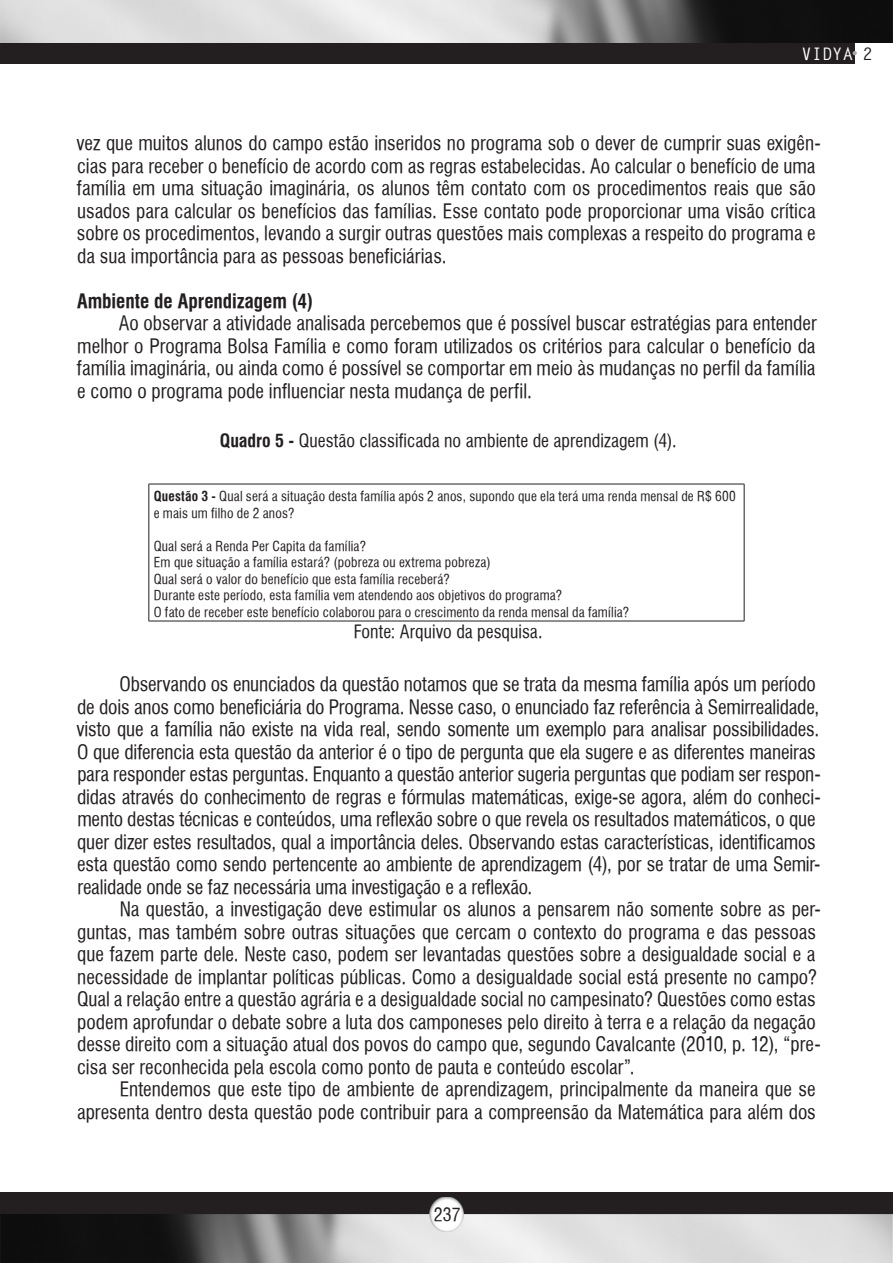
<style>
.page{position:relative;width:893px;height:1263px;background:#fff}
.page>*{position:absolute;margin:0;border:0;box-sizing:border-box;transform-origin:0 0}
.t1{font:19.5px/22.5px "Halvett Condensed";color:#231f20}
.t2{font:700 condensed 19.5px "Halvett";color:#231f20}
.t3{font:18px "Halvett Condensed";color:#231f20}
.t4{font:700 17.25px "Letter Gothic Std";color:#fff}
.t5{font:13.5px/16.5px "Halvett Condensed";letter-spacing:.015em;color:#231f20}
.s1{color:#231f20}
.s2{font-family:"Halvett";font-weight:700;font-stretch:condensed}
</style>
<div class="page">
<div style="left:0;top:0;width:855px;height:64px;background:#231f20"></div>
<img style="left:0;top:0;width:893px;height:43px">
<svg style="left:853px;top:51px;width:4px;height:4px"></svg>
<div style="left:0;top:1193px;width:893px;height:70px;background:#231f20"></div>
<img style="left:0;top:1214px;width:893px;height:49px">
<img style="left:429px;top:1197px;width:34px;height:34px">
<hr style="left:149px;top:484px;width:595px;height:1px;background:#231f20">
<hr style="left:149px;top:484px;width:1px;height:137px;background:#231f20">
<hr style="left:744px;top:484px;width:1px;height:137px;background:#231f20">
<hr style="left:149px;top:621px;width:595px;height:1px;background:#231f20">
<p class="t4" style="left:801px;top:44px;width:73px">VIDYA <span class="s1">2</span></p>
<p class="t1" style="left:76px;top:132px;width:746px">vez que muitos alunos do campo estão inseridos no programa sob o dever de cumprir suas exigên&shy;cias para receber o benefício de acordo com as regras estabelecidas. Ao calcular o benefício de uma família em uma situação imaginária, os alunos têm contato com os procedimentos reais que são usados para calcular os benefícios das famílias. Esse contato pode proporcionar uma visão crítica sobre os procedimentos, levando a surgir outras questões mais complexas a respeito do programa e da sua importância para as pessoas beneficiárias.</p>
<p class="t2" style="left:77px;top:289px;width:238px">Ambiente de Aprendizagem (4)</p>
<p class="t1" style="left:77px;top:312px;width:741px;text-align:justify;text-indent:42px">Ao observar a atividade analisada percebemos que é possível buscar estratégias para entender melhor o Programa Bolsa Família e como foram utilizados os critérios para calcular o benefício da família imaginária, ou ainda como é possível se comportar em meio às mudanças no perfil da família e como o programa pode influenciar nesta mudança de perfil.</p>
<p class="t3" style="left:220px;top:430px;width:458px"><span class="s2">Quadro 5 -</span> Questão classificada no ambiente de aprendizagem (4).</p>
<p class="t5" style="left:154px;top:488px;width:584px"><span class="s2">Questão 3 -</span> Qual será a situação desta família após 2 anos, supondo que ela terá uma renda mensal de R$ 600 e mais um filho de 2 anos?</p>
<p class="t5" style="left:154px;top:538px;width:477px">Qual será a Renda Per Capita da família?<br>Em que situação a família estará? (pobreza ou extrema pobreza)<br>Qual será o valor do benefício que esta família receberá?<br>Durante este período, esta família vem atendendo aos objetivos do programa?<br>O fato de receber este benefício colaborou para o crescimento da renda mensal da família?</p>
<p class="t3" style="left:354px;top:621px;width:190px">Fonte: Arquivo da pesquisa.</p>
<p class="t1" style="left:76px;top:673px;width:746px;text-indent:43px">Observando os enunciados da questão notamos que se trata da mesma família após um período de dois anos como beneficiária do Programa. Nesse caso, o enunciado faz referência à Semirrealidade, visto que a família não existe na vida real, sendo somente um exemplo para analisar possibilidades.<br>O que diferencia esta questão da anterior é o tipo de pergunta que ela sugere e as diferentes maneiras para responder estas perguntas. Enquanto a questão anterior sugeria perguntas que podiam ser respon&shy;didas através do conhecimento de regras e fórmulas matemáticas, exige-se agora, além do conheci&shy;mento destas técnicas e conteúdos, uma reflexão sobre o que revela os resultados matemáticos, o que quer dizer estes resultados, qual a importância deles. Observando estas características, identificamos esta questão como sendo pertencente ao ambiente de aprendizagem (4), por se tratar de uma Semir&shy;realidade onde se faz necessária uma investigação e a reflexão.</p>
<p class="t1" style="left:77px;top:898px;width:745px;text-indent:43px">Na questão, a investigação deve estimular os alunos a pensarem não somente sobre as per&shy;guntas, mas também sobre outras situações que cercam o contexto do programa e das pessoas que fazem parte dele. Neste caso, podem ser levantadas questões sobre a desigualdade social e a necessidade de implantar políticas públicas. Como a desigualdade social está presente no campo?<br>Qual a relação entre a questão agrária e a desigualdade social no campesinato? Questões como estas podem aprofundar o debate sobre a luta dos camponeses pelo direito à terra e a relação da negação desse direito com a situação atual dos povos do campo que, segundo Cavalcante (2010, p. 12), “pre&shy;cisa ser reconhecida pela escola como ponto de pauta e conteúdo escolar”.</p>
<p class="t1" style="left:77px;top:1078px;width:740px;text-align:right">Entendemos que este tipo de ambiente de aprendizagem, principalmente da maneira que se apresenta dentro desta questão pode contribuir para a compreensão da Matemática para além dos</p>
<p class="t3" style="left:434px;top:1205px;width:28px">237</p>
</div>
